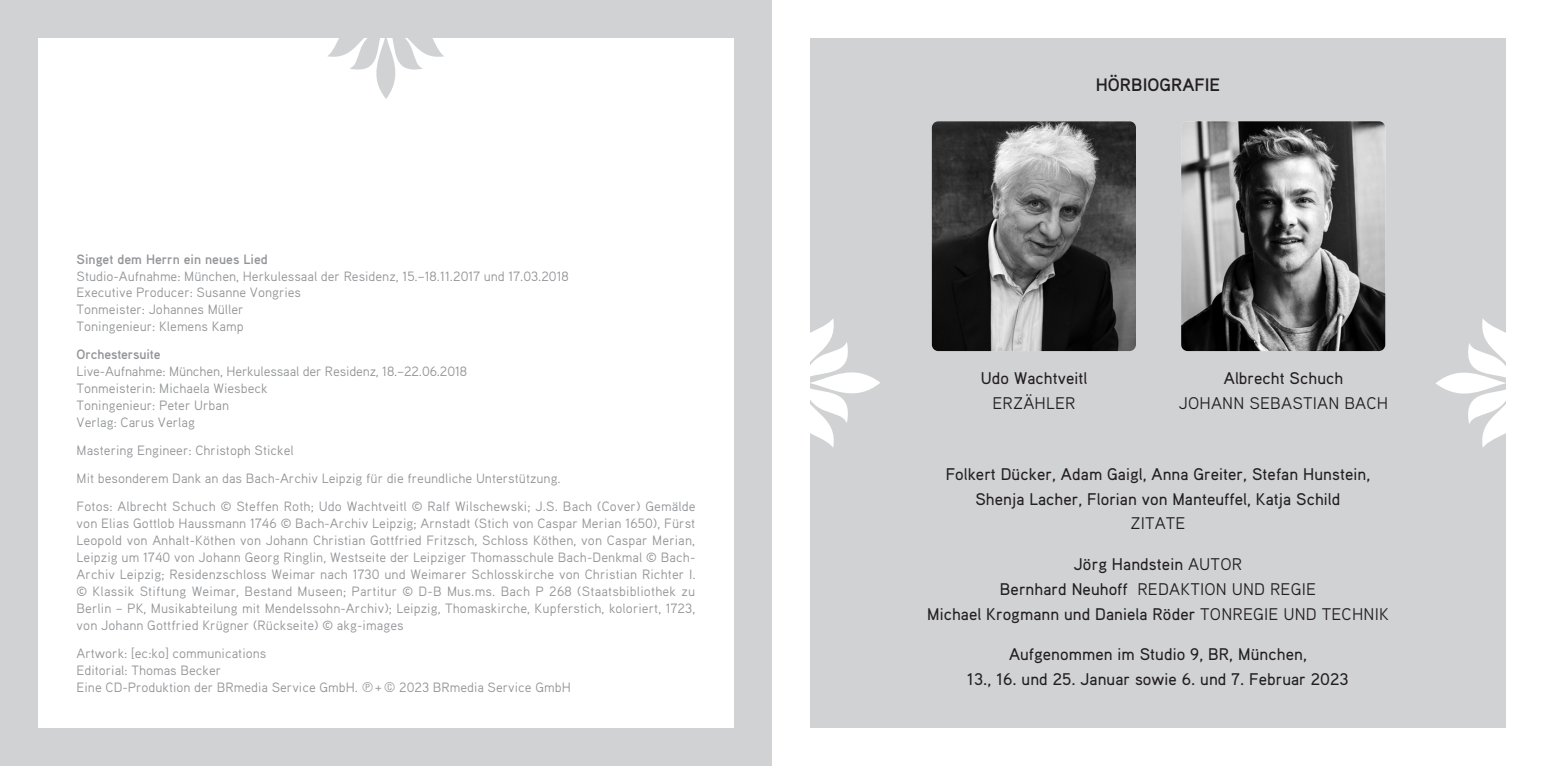
<style>
.page{position:relative;width:1544px;height:766px;background:#fff}
.page>*{position:absolute;margin:0;border:0;box-sizing:border-box;transform-origin:0 0}
.t1{font:700 18px "Aaux Pro";color:#231f20}
.t2{font:500 16.88px/24.8px "Aaux Pro";letter-spacing:.005em;color:#231f20;text-align:center}
.t3{font:16.88px "Aaux Pro";letter-spacing:.01em;color:#231f20}
.t4{font:13.5px/16.9px "Aaux Pro";color:#939598}
.t5{font:700 13.5px "Aaux Pro";color:#939598}
.s1{font-family:"Circle Frame"}
.s2{font-weight:400}
</style>
<div class="page">
<div style="left:0;top:0;width:772px;height:765px;background:#d1d2d4"></div>
<div style="left:38px;top:38px;width:695px;height:689px;background:#fff"></div>
<svg style="left:327px;top:38px;width:117px;height:61px"></svg>
<div style="left:810px;top:38px;width:695px;height:689px;background:#d1d2d4"></div>
<svg style="left:1436px;top:319px;width:69px;height:128px"></svg>
<img style="left:932px;top:121px;width:204px;height:230px">
<img style="left:1181px;top:121px;width:204px;height:230px">
<svg style="left:810px;top:319px;width:70px;height:128px"></svg>
<p class="t5" style="left:77px;top:250px;width:193px">Singet dem Herrn ein neues Lied</p>
<p class="t4" style="left:77px;top:267px;width:494px">Studio-Aufnahme: München, Herkulessaal der Residenz, 15.–18.11.2017 und 17.03.2018<br>Executive Producer: Susanne Vongries<br>Tonmeister: Johannes Müller<br>Toningenieur: Klemens Kamp</p>
<p class="t5" style="left:77px;top:346px;width:85px">Orchestersuite</p>
<p class="t4" style="left:77px;top:362px;width:392px">Live-Aufnahme: München, Herkulessaal der Residenz, 18.–22.06.2018<br>Tonmeisterin: Michaela Wiesbeck<br>Toningenieur: Peter Urban<br>Verlag: Carus Verlag</p>
<p class="t4" style="left:77px;top:436px;width:620px;line-height:28.1px">Mastering Engineer: Christoph Stickel<br>Mit besonderem Dank an das Bach-Archiv Leipzig für die freundliche Unterstützung.<br>Fotos: Albrecht Schuch © Steffen Roth; Udo Wachtveitl © Ralf Wilschewski; J.S. Bach (Cover) Gemälde</p>
<p class="t4" style="left:77px;top:514px;width:620px;text-align:justify">von Elias Gottlob Haussmann 1746 © Bach-Archiv Leipzig; Arnstadt (Stich von Caspar Merian 1650), Fürst Leopold von Anhalt-Köthen von Johann Christian Gottfried Fritzsch, Schloss Köthen, von Caspar Merian, Leipzig um 1740 von Johann Georg Ringlin, Westseite der Leipziger Thomasschule Bach-Denkmal © Bach-Archiv Leipzig; Residenzschloss Weimar nach 1730 und Weimarer Schlosskirche von Christian Richter I. © Klassik Stiftung Weimar, Bestand Museen; Partitur © D-B Mus.ms. Bach P 268 (Staatsbibliothek zu Berlin – PK, Musikabteilung mit Mendelssohn-Archiv); Leipzig, Thomaskirche, Kupferstich, koloriert, 1723, von Johann Gottfried Krügner (Rückseite) © akg-images</p>
<p class="t4" style="left:77px;top:644px;width:496px">Artwork: [ec:ko] communications<br>Editorial: Thomas Becker<br>Eine CD-Produktion der BRmedia Service GmbH. <span class="s1">P</span> + <span class="s1">C</span> 2023 BRmedia Service GmbH</p>
<h1 class="t1" style="left:1095px;top:73px;width:126px">HÖRBIOGRAFIE</h1>
<p class="t2" style="left:980px;top:365px;width:108px">Udo Wachtveitl</p>
<p class="t3" style="left:992px;top:392px;width:84px">ERZÄHLER</p>
<p class="t2" style="left:1224px;top:365px;width:121px">Albrecht Schuch</p>
<p class="t3" style="left:1179px;top:392px;width:211px">JOHANN SEBASTIAN BACH</p>
<p class="t2" style="left:945px;top:461px;width:426px">Folkert Dücker, Adam Gaigl, Anna Greiter, Stefan Hunstein,<br>Shenja Lacher, Florian von Manteuffel, Katja Schild</p>
<p class="t3" style="left:1130px;top:512px;width:56px">ZITATE</p>
<p class="t2" style="left:927px;top:551px;width:463px">Jörg Handstein <span class="s2">AUTOR<br></span>Bernhard Neuhoff <span class="s2">REDAKTION UND REGIE<br></span>Michael Krogmann und Daniela Röder <span class="s2">TONREGIE UND TECHNIK</span></p>
<p class="t2" style="left:967px;top:641px;width:383px">Aufgenommen im Studio 9, BR, München,<br>13., 16. und 25. Januar sowie 6. und 7. Februar 2023</p>
</div>
